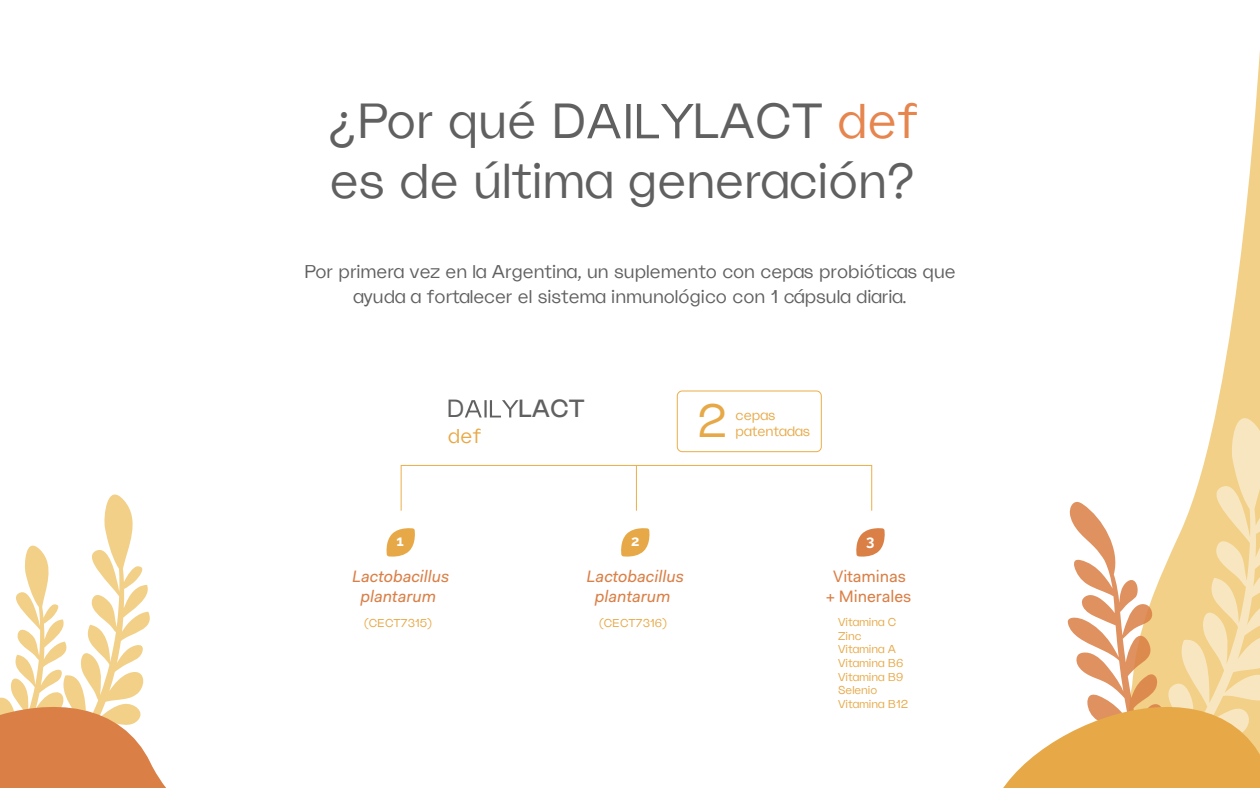
<style>
.page{position:relative;width:1260px;height:788px;background:#fff}
.page>*{position:absolute;margin:0;border:0;box-sizing:border-box;transform-origin:0 0}
.t1{font:49px/59.5px "La Nord Semi Light Bio Helper";color:#606060;text-align:right}
.t2{font:46.46px "La Nord Semi Light Bio Helper";color:#e7a947}
.t3{font:24.68px "La Nord";color:#606060}
.t4{font:24.68px "La Nord Semi Light Bio Helper";color:#606060}
.t5{font:20.12px "La Nord Semi Light Bio Helper";color:#e7a947}
.t6{font:18.38px/25.4px "La Nord Semi Light Bio Helper";color:#606060;text-align:center}
.t7{font:italic 16.62px/19.9px "Fakt Pro";color:#da7f46;text-align:center}
.t8{font:16.62px/19.9px "Fakt Pro";color:#da7f46;text-align:center}
.t9{font:700 14.88px "Raleway";color:#fff}
.t10{font:13.74px/16.4px "La Nord Semi Light Bio Helper";color:#e7a947}
.t11{font:11.38px/13.7px "La Nord Semi Light Bio Helper";color:#e7a947}
.s1{color:#e6854e}
</style>
<div class="page">
<svg style="left:587px;top:104px;width:107px;height:34px"></svg>
<svg style="left:386px;top:528px;width:29px;height:28px"></svg>
<svg style="left:621px;top:528px;width:29px;height:28px"></svg>
<svg style="left:856px;top:528px;width:29px;height:28px"></svg>
<div style="left:401px;top:465px;width:471px;height:46px;border:1px solid #ecad48"></div>
<hr style="left:636px;top:465px;width:1px;height:45px;background:#ecad48">
<div style="left:677px;top:390px;width:145px;height:62px;border:1px solid #ecad48;border-radius:5px"></div>
<svg style="left:465px;top:400px;width:54px;height:17px"></svg>
<svg style="left:1214px;top:51px;width:46px;height:367px"></svg>
<svg style="left:1183px;top:418px;width:77px;height:223px;background:#f5dca8"></svg>
<svg style="left:1068px;top:502px;width:115px;height:139px"></svg>
<svg style="left:1003px;top:641px;width:257px;height:147px"></svg>
<svg style="left:104px;top:494px;width:29px;height:40px"></svg>
<svg style="left:0;top:534px;width:166px;height:254px"></svg>
<h1 class="t1" style="left:330px;top:89px;width:258px">¿Por qué D</h1>
<h1 class="t1" style="left:330px;top:89px;width:590px">LACT <span class="s1">def<br></span>es de última generación?</h1>
<p class="t6" style="left:304px;top:258px;width:653px">Por primera vez en la Argentina, un suplemento con cepas probióticas que ayuda a fortalecer el sistema inmunológico con 1 cápsula diaria.</p>
<p class="t9" style="left:397px;top:532px;width:9px">1</p>
<h3 class="t4" style="left:446px;top:393px;width:19px">D</h3>
<h3 class="t3" style="left:519px;top:393px;width:68px">LACT</h3>
<p class="t5" style="left:448px;top:423px;width:35px">def</p>
<h2 class="t2" style="left:697px;top:390px;width:33px">2</h2>
<p class="t10" style="left:736px;top:406px;width:76px">cepas patentadas</p>
<p class="t9" style="left:631px;top:532px;width:10px">2</p>
<p class="t9" style="left:866px;top:532px;width:10px">3</p>
<p class="t7" style="left:352px;top:566px;width:99px">Lactobacillus plantarum</p>
<p class="t11" style="left:364px;top:615px;width:70px">(CECT7315)</p>
<p class="t7" style="left:587px;top:566px;width:99px">Lactobacillus plantarum</p>
<p class="t11" style="left:599px;top:615px;width:69px">(CECT7316)</p>
<p class="t8" style="left:826px;top:566px;width:87px">Vitaminas + Minerales</p>
<p class="t11" style="left:838px;top:614px;width:72px">Vitamina C<br>Zinc<br>Vitamina A<br>Vitamina B6<br>Vitamina B9<br>Selenio<br>Vitamina B12</p>
</div>
